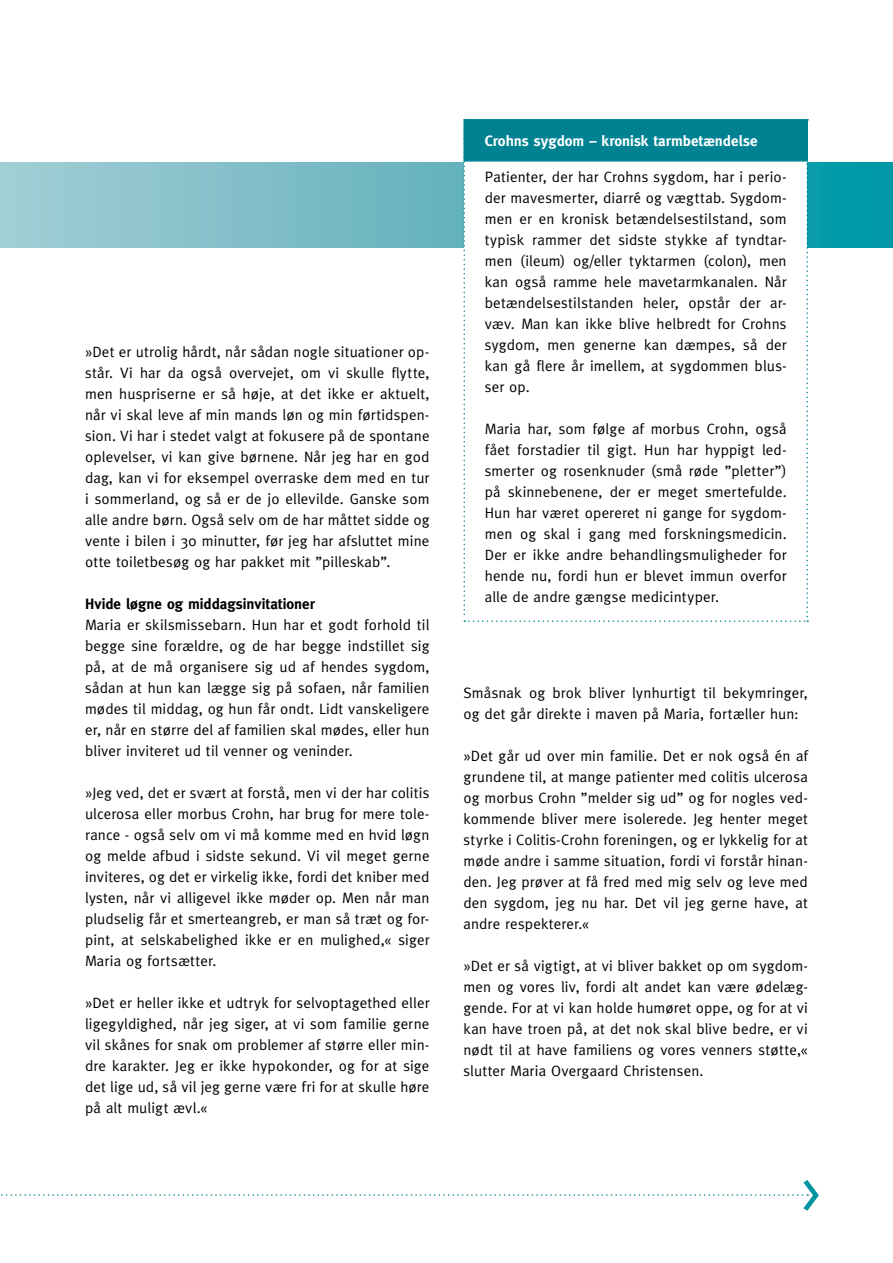
<style>
.page{position:relative;width:893px;height:1263px;background:#fff}
.page>*{position:absolute;margin:0;border:0;box-sizing:border-box;transform-origin:0 0}
.t1{font:60px "Meta";color:#0094a3}
.t2{font:15px/21px "Meta";letter-spacing:.01em;color:#000;text-align:justify}
.t3{font:700 15px "Meta";color:#fff}
.t4{font:700 15px "Meta";color:#000}
</style>
<div class="page">
<svg style="left:0;top:162px;width:893px;height:85px;background:#6fb9c4"></svg>
<svg style="left:1px;top:1194px;width:807px;height:2px"></svg>
<svg style="left:463px;top:162px;width:345px;height:460px"></svg>
<div style="left:463px;top:119px;width:345px;height:43px;background:#008292;border:2px solid #008292"></div>
<p class="t2" style="left:85px;top:341px;width:346px">»Det er utrolig hårdt, når sådan nogle situationer op&shy;står. Vi har da også overvejet, om vi skulle flytte, men huspriserne er så høje, at det ikke er aktuelt, når vi skal leve af min mands løn og min førtidspen&shy;sion. Vi har i stedet valgt at fokusere på de spontane oplevelser, vi kan give børnene. Når jeg har en god dag, kan vi for eksempel overraske dem med en tur i sommerland, og så er de jo ellevilde. Ganske som alle andre børn. Også selv om de har måttet sidde og vente i bilen i 30 minutter, før jeg har afsluttet mine otte toiletbesøg og har pakket mit ”pilleskab”.</p>
<p class="t4" style="left:85px;top:595px;width:231px">Hvide løgne og middagsinvitationer</p>
<p class="t2" style="left:85px;top:614px;width:346px">Maria er skilsmissebarn. Hun har et godt forhold til begge sine forældre, og de har begge indstillet sig på, at de må organisere sig ud af hendes sygdom, sådan at hun kan lægge sig på sofaen, når familien mødes til middag, og hun får ondt. Lidt vanskeligere er, når en større del af familien skal mødes, eller hun bliver inviteret ud til venner og veninder.</p>
<p class="t2" style="left:85px;top:782px;width:346px">»Jeg ved, det er svært at forstå, men vi der har colitis ulcerosa eller morbus Crohn, har brug for mere tole&shy;rance - også selv om vi må komme med en hvid løgn og melde afbud i sidste sekund. Vi vil meget gerne inviteres, og det er virkelig ikke, fordi det kniber med lysten, når vi alligevel ikke møder op. Men når man pludselig får et smerteangreb, er man så træt og for&shy;pint, at selskabelighed ikke er en mulighed,« siger Maria og fortsætter.</p>
<p class="t2" style="left:85px;top:992px;width:346px">»Det er heller ikke et udtryk for selvoptagethed eller ligegyldighed, når jeg siger, at vi som familie gerne vil skånes for snak om problemer af større eller min&shy;dre karakter. Jeg er ikke hypokonder, og for at sige det lige ud, så vil jeg gerne være fri for at skulle høre på alt muligt ævl.«</p>
<p class="t3" style="left:485px;top:132px;width:274px">Crohns sygdom – kronisk tarmbetændelse</p>
<p class="t2" style="left:485px;top:166px;width:303px">Patienter, der har Crohns sygdom, har i perio&shy;der mavesmerter, diarré og vægttab. Sygdom&shy;men er en kronisk betændelsestilstand, som typisk rammer det sidste stykke af tyndtar&shy;men (ileum) og/eller tyktarmen (colon), men kan også ramme hele mavetarmkanalen. Når betændelsestilstanden heler, opstår der ar&shy;væv. Man kan ikke blive helbredt for Crohns sygdom, men generne kan dæmpes, så der kan gå flere år imellem, at sygdommen blus&shy;ser op.</p>
<p class="t2" style="left:485px;top:418px;width:303px">Maria har, som følge af morbus Crohn, også fået forstadier til gigt. Hun har hyppigt led&shy;smerter og rosenknuder (små røde ”pletter”) på skinnebenene, der er meget smertefulde.<br>Hun har været opereret ni gange for sygdom&shy;men og skal i gang med forskningsmedicin.<br>Der er ikke andre behandlingsmuligheder for hende nu, fordi hun er blevet immun overfor alle de andre gængse medicintyper.</p>
<p class="t2" style="left:463px;top:682px;width:346px">Småsnak og brok bliver lynhurtigt til bekymringer, og det går direkte i maven på Maria, fortæller hun:</p>
<p class="t2" style="left:463px;top:745px;width:346px">»Det går ud over min familie. Det er nok også én af grundene til, at mange patienter med colitis ulcerosa og morbus Crohn ”melder sig ud” og for nogles ved&shy;kommende bliver mere isolerede. Jeg henter meget styrke i Colitis-Crohn foreningen, og er lykkelig for at møde andre i samme situation, fordi vi forstår hinan&shy;den. Jeg prøver at få fred med mig selv og leve med den sygdom, jeg nu har. Det vil jeg gerne have, at andre respekterer.«</p>
<p class="t2" style="left:463px;top:955px;width:346px">»Det er så vigtigt, at vi bliver bakket op om sygdom&shy;men og vores liv, fordi alt andet kan være ødelæg&shy;gende. For at vi kan holde humøret oppe, og for at vi kan have troen på, at det nok skal blive bedre, er vi nødt til at have familiens og vores venners støtte,« slutter Maria Overgaard Christensen.</p>
<h1 class="t1" style="left:801px;top:1158px;width:20px">&gt;</h1>
</div>
